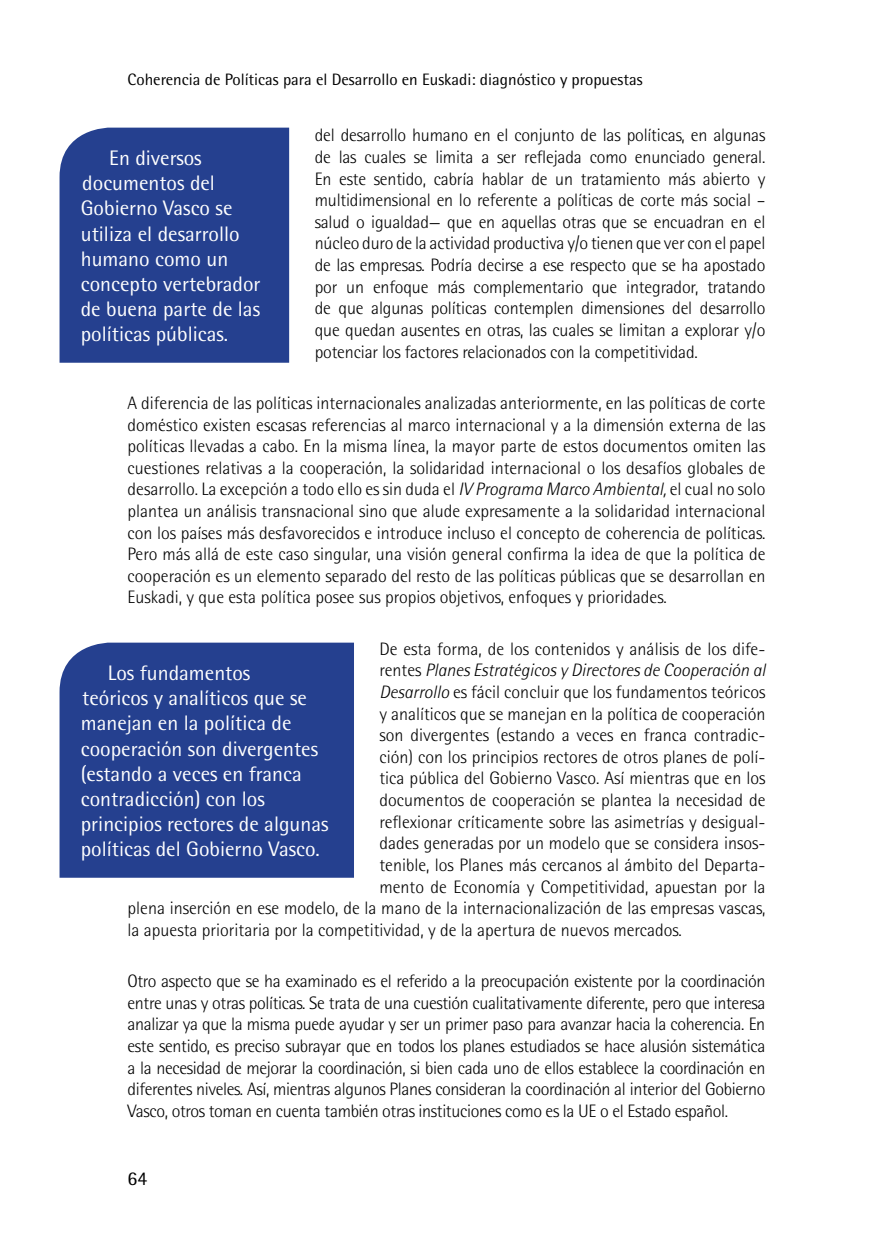
<style>
.page{position:relative;width:893px;height:1255px;background:#fff}
.page>*{position:absolute;margin:0;border:0;box-sizing:border-box;transform-origin:0 0}
.t1{font:21px/25.2px "Rotis Semi Sans";color:#fff}
.t2{font:19.5px "Rotis Semi Sans";color:#000}
.t3{font:300 18px/21.6px "Rotis Semi Sans";color:#000;text-align:justify}
.t4{font:italic 300 18px "Rotis Semi Sans";color:#000}
.t5{font:16.5px "Rotis Semi Sans";color:#000}
.s1{font-style:italic}
.s2{font-style:normal}
</style>
<div class="page">
<div style="left:60px;top:128px;width:229px;height:235px;background:#25408f"></div>
<div style="left:60px;top:642px;width:294px;height:235px;background:#25408f"></div>
<p class="t5" style="left:128px;top:70px;width:516px">Coherencia de Políticas para el Desarrollo en Euskadi: diagnóstico y propuestas</p>
<p class="t3" style="left:315px;top:124px;width:452px">del desarrollo humano en el conjunto de las políticas, en algunas de las cuales se limita a ser reflejada como enunciado general.<br>En este sentido, cabría hablar de un tratamiento más abierto y multidimensional en lo referente a políticas de corte más social – salud o igualdad— que en aquellas otras que se encuadran en el núcleo duro de la actividad productiva y/o tienen que ver con el papel de las empresas. Podría decirse a ese respecto que se ha apostado por un enfoque más complementario que integrador, tratando de que algunas políticas contemplen dimensiones del desarrollo que quedan ausentes en otras, las cuales se limitan a explorar y/o potenciar los factores relacionados con la competitividad.</p>
<p class="t3" style="left:128px;top:392px;width:639px">A diferencia de las políticas internacionales analizadas anteriormente, en las políticas de corte doméstico existen escasas referencias al marco internacional y a la dimensión externa de las políticas llevadas a cabo. En la misma línea, la mayor parte de estos documentos omiten las cuestiones relativas a la cooperación, la solidaridad internacional o los desafíos globales de desarrollo. La excepción a todo ello es sin duda el <span class="s1">IV Programa Marco Ambiental,</span> el cual no solo plantea un análisis transnacional sino que alude expresamente a la solidaridad internacional con los países más desfavorecidos e introduce incluso el concepto de coherencia de políticas.<br>Pero más allá de este caso singular, una visión general confirma la idea de que la política de cooperación es un elemento separado del resto de las políticas públicas que se desarrollan en Euskadi, y que esta política posee sus propios objetivos, enfoques y prioridades.</p>
<p class="t3" style="left:379px;top:638px;width:387px">De esta forma, de los contenidos y análisis de los dife-</p>
<p class="t4" style="left:379px;top:659px;width:387px"><span class="s2">rentes</span> Planes Estratégicos y Directores de Cooperación al</p>
<p class="t3" style="left:379px;top:681px;width:387px"><span class="s1">Desarrollo</span> es fácil concluir que los fundamentos teóricos</p>
<p class="t3" style="left:379px;top:702px;width:387px">y analíticos que se manejan en la política de cooperación</p>
<p class="t3" style="left:379px;top:724px;width:387px">son divergentes (estando a veces en franca contradic-</p>
<p class="t3" style="left:379px;top:746px;width:387px">ción) con los principios rectores de otros planes de polí-</p>
<p class="t3" style="left:379px;top:767px;width:387px">tica pública del Gobierno Vasco. Así mientras que en los</p>
<p class="t3" style="left:379px;top:789px;width:387px">documentos de cooperación se plantea la necesidad de</p>
<p class="t3" style="left:379px;top:810px;width:387px">reflexionar críticamente sobre las asimetrías y desigual-</p>
<p class="t3" style="left:379px;top:832px;width:387px">dades generadas por un modelo que se considera insos-</p>
<p class="t3" style="left:379px;top:854px;width:387px">tenible, los Planes más cercanos al ámbito del Departa-</p>
<p class="t3" style="left:379px;top:875px;width:387px">mento de Economía y Competitividad, apuestan por la</p>
<p class="t3" style="left:128px;top:897px;width:639px">plena inserción en ese modelo, de la mano de la internacionalización de las empresas vascas,</p>
<p class="t3" style="left:128px;top:918px;width:556px">la apuesta prioritaria por la competitividad, y de la apertura de nuevos mercados.</p>
<p class="t3" style="left:128px;top:970px;width:639px">Otro aspecto que se ha examinado es el referido a la preocupación existente por la coordinación entre unas y otras políticas. Se trata de una cuestión cualitativamente diferente, pero que interesa analizar ya que la misma puede ayudar y ser un primer paso para avanzar hacia la coherencia. En este sentido, es preciso subrayar que en todos los planes estudiados se hace alusión sistemática a la necesidad de mejorar la coordinación, si bien cada uno de ellos establece la coordinación en diferentes niveles. Así, mientras algunos Planes consideran la coordinación al interior del Gobierno Vasco, otros toman en cuenta también otras instituciones como es la UE o el Estado español.</p>
<p class="t1" style="left:81px;top:145px;width:181px;text-indent:28px">En diversos documentos del<br>Gobierno Vasco se utiliza el desarrollo humano como un concepto vertebrador de buena parte de las políticas públicas.</p>
<p class="t1" style="left:81px;top:660px;width:249px;text-indent:27px">Los fundamentos<br>teóricos y analíticos que se manejan en la política de cooperación son divergentes (estando a veces en franca contradicción) con los principios rectores de algunas políticas del Gobierno Vasco.</p>
<p class="t2" style="left:128px;top:1166px;width:21px">64</p>
</div>
